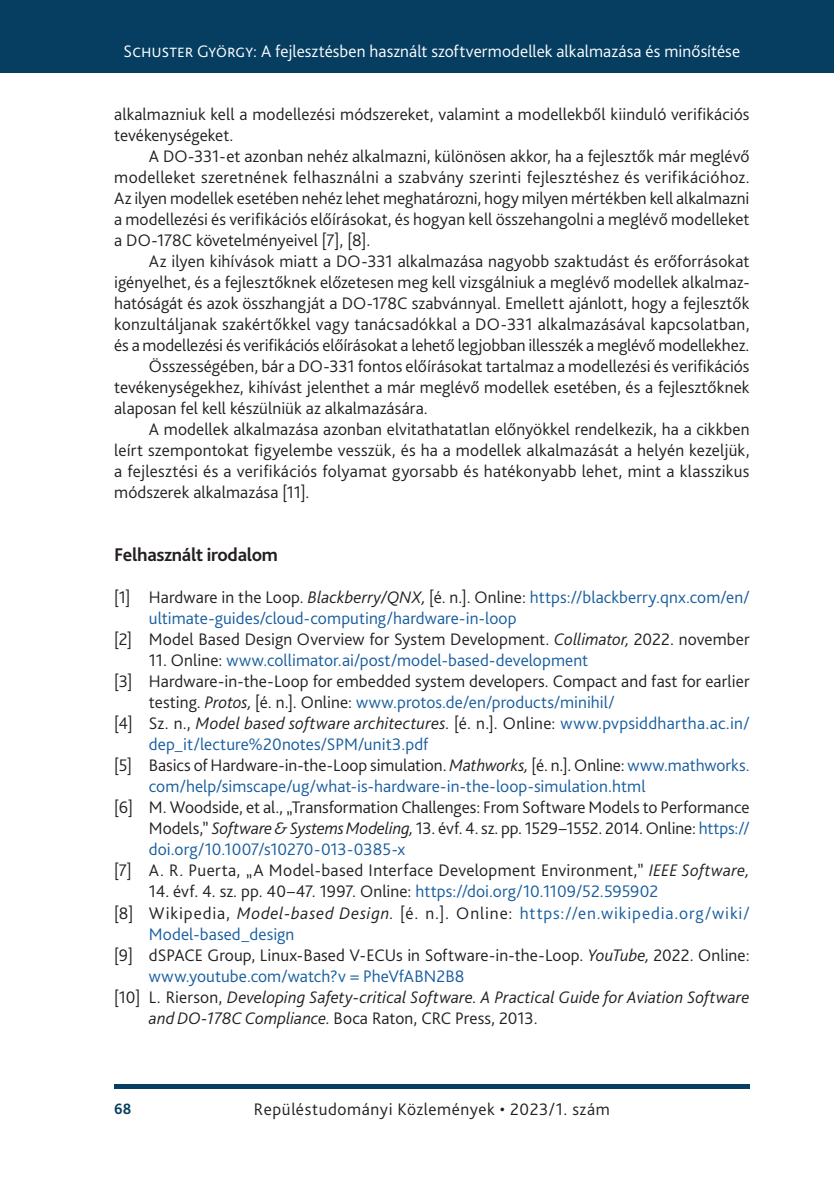
<style>
.page{position:relative;width:834px;height:1181px;background:#fff}
.page>*{position:absolute;margin:0;border:0;box-sizing:border-box;transform-origin:0 0}
._6_0_Bibliogaphy_head{font:700 19.25px "Bliss Pro";letter-spacing:-.015em;color:#231f20}
._1__Body{font:300 17.5px/21px "Bliss Pro";letter-spacing:.01em;color:#231f20;text-align:justify}
._6__Bibliography_item{font:300 17.5px/21px "Bliss Pro";letter-spacing:.005em;color:#231f20}
._6__Bibliography_item-2{font:300 17.5px/21px "Bliss Pro";letter-spacing:.005em;color:#175d9e}
._6__Bibliography_item-3{font:italic 300 17.5px/21px "Bliss Pro";letter-spacing:.005em;color:#231f20}
._6__Bibliography_item-4{font:300 17.5px/21px "Bliss Pro";letter-spacing:.05em;color:#175d9e}
.t1{font:300 17.5px "Bliss Pro";letter-spacing:.005em;color:#fff}
.t2{font:700 15.75px "Bliss Pro";color:#063e62;scale:.95 1}
.s1{color:#231f20}
.s2{font-style:italic;color:#231f20}
.s3{font-style:italic}
.s4{color:#175d9e}
.s5{font-style:normal}
</style>
<div class="page">
<div style="left:0;top:0;width:833px;height:73px;background:#063e62"></div>
<hr style="left:833px;top:0;width:1px;height:73px;background:#063e62">
<div style="left:114px;top:1084px;width:635px;height:5px;background:#063e62"></div>
<p class="t1" style="left:124px;top:41px;width:618px">Schuster György: A fejlesztésben használt szoftvermodellek alkalmazása és minősítése</p>
<p class="_1__Body" style="left:114px;top:103px;width:636px">alkalmazniuk kell a modellezési módszereket, valamint a modellekből kiinduló verifikációs tevékenységeket.</p>
<p class="_1__Body" style="left:114px;top:145px;width:636px;text-indent:35px">A DO-331-et azonban nehéz alkalmazni, különösen akkor, ha a fejlesztők már meglévő modelleket szeretnének felhasználni a szabvány szerinti fejlesztéshez és verifikációhoz.<br>Az ilyen modellek esetében nehéz lehet meghatározni, hogy milyen mértékben kell alkalmazni a modellezési és verifikációs előírásokat, és hogyan kell összehangolni a meglévő modelleket a DO-178C követelményeivel [7], [8].</p>
<p class="_1__Body" style="left:114px;top:250px;width:636px;text-indent:35px">Az ilyen kihívások miatt a DO-331 alkalmazása nagyobb szaktudást és erőforrásokat igényelhet, és a fejlesztőknek előzetesen meg kell vizsgálniuk a meglévő modellek alkalmaz&shy;hatóságát és azok összhangját a DO-178C szabvánnyal. Emellett ajánlott, hogy a fejlesztők konzultáljanak szakértőkkel vagy tanácsadókkal a DO-331 alkalmazásával kapcsolatban, és a modellezési és verifikációs előírásokat a lehető legjobban illesszék a meglévő modellekhez.</p>
<p class="_1__Body" style="left:114px;top:355px;width:636px;text-indent:35px">Összességében, bár a DO-331 fontos előírásokat tartalmaz a modellezési és verifikációs tevékenységekhez, kihívást jelenthet a már meglévő modellek esetében, és a fejlesztőknek alaposan fel kell készülniük az alkalmazására.</p>
<p class="_1__Body" style="left:114px;top:418px;width:637px;text-indent:35px">A modellek alkalmazása azonban elvitathatatlan előnyökkel rendelkezik, ha a cikkben leírt szempontokat figyelembe vesszük, és ha a modellek alkalmazását a helyén kezeljük, a fejlesztési és a verifikációs folyamat gyorsabb és hatékonyabb lehet, mint a klasszikus módszerek alkalmazása [11].</p>
<p class="_6_0_Bibliogaphy_head" style="left:114px;top:543px;width:165px">Felhasznált irodalom</p>
<p class="_6__Bibliography_item-2" style="left:149px;top:586px;width:602px;text-indent:-35px"><span class="s1">[1] Hardware in the Loop.</span> <span class="s2">Blackberry/QNX,</span> <span class="s1">[é. n.]. Online:</span> https://blackberry.qnx.com/en/ ultimate-guides/cloud-computing/hardware-in-loop</p>
<p class="_6__Bibliography_item" style="left:114px;top:628px;width:636px">[2] Model Based Design Overview for System Development. <span class="s3">Collimator,</span> 2022. november</p>
<p class="_6__Bibliography_item-2" style="left:149px;top:649px;width:441px"><span class="s1">11. Online:</span> www.collimator.ai/post/model-based-development</p>
<p class="_6__Bibliography_item" style="left:149px;top:670px;width:602px;text-indent:-35px">[3] Hardware-in-the-Loop for embedded system developers. Compact and fast for earlier testing. <span class="s3">Protos,</span> [é. n.]. Online: <span class="s4">www.protos.de/en/products/minihil/</span></p>
<p class="_6__Bibliography_item-2" style="left:149px;top:712px;width:602px;text-indent:-35px"><span class="s1">[4] Sz. n.,</span> <span class="s2">Model based software architectures.</span> <span class="s1">[é. n.]. Online:</span> www.pvpsiddhartha.ac.in/ dep_it/lecture%20notes/SPM/unit3.pdf</p>
<p class="_6__Bibliography_item-2" style="left:149px;top:754px;width:602px;text-indent:-35px"><span class="s1">[5] Basics of Hardware-in-the-Loop simulation.</span> <span class="s2">Mathworks,</span> <span class="s1">[é. n.]. Online:</span> www.mathworks. com/help/simscape/ug/what-is-hardware-in-the-loop-simulation.html</p>
<p class="_6__Bibliography_item" style="left:149px;top:796px;width:602px;text-align:justify;text-indent:-35px">[6] M. Woodside, et al., „Transformation Challenges: From Software Models to Performance Models,” <span class="s3">Software &amp; Systems Modeling,</span> 13. évf. 4. sz. pp. 1529–1552. 2014. Online: <span class="s4">https:// doi.org/10.1007/s10270-013-0385-x</span></p>
<p class="_6__Bibliography_item" style="left:114px;top:859px;width:636px">[7] A. R. Puerta, „A Model-based Interface Development Environment,” <span class="s3">IEEE Software,</span></p>
<p class="_6__Bibliography_item" style="left:149px;top:880px;width:511px">14. évf. 4. sz. pp. 40–47. 1997. Online: <span class="s4">https://doi.org/10.1109/52.595902</span></p>
<p class="_6__Bibliography_item-4" style="left:149px;top:901px;width:602px;text-indent:-35px"><span class="s1">[8] Wikipedia,</span> <span class="s2">Model-based Design.</span> <span class="s1">[é. n.]. Online:</span> https://en.wikipedia.org/wiki/<br>Model-based_design</p>
<p class="_6__Bibliography_item" style="left:149px;top:943px;width:602px;text-indent:-35px">[9] dSPACE Group, Linux-Based V-ECUs in Software-in-the-Loop. <span class="s3">YouTube,</span> 2022. Online: <span class="s4">www.youtube.com/watch?v = PheVfABN2B8</span></p>
<p class="_6__Bibliography_item-3" style="left:149px;top:985px;width:602px;text-indent:-35px"><span class="s5">[10] L. Rierson,</span> Developing Safety-critical Software. A Practical Guide for Aviation Software and DO-178C Compliance. <span class="s5">Boca Raton, CRC Press, 2013.</span></p>
<p class="t2" style="left:114px;top:1099px;width:20px">68</p>
<p class="_1__Body" style="left:254px;top:1098px;width:357px">Repüléstudományi Közlemények • 2023/1. szám</p>
</div>
